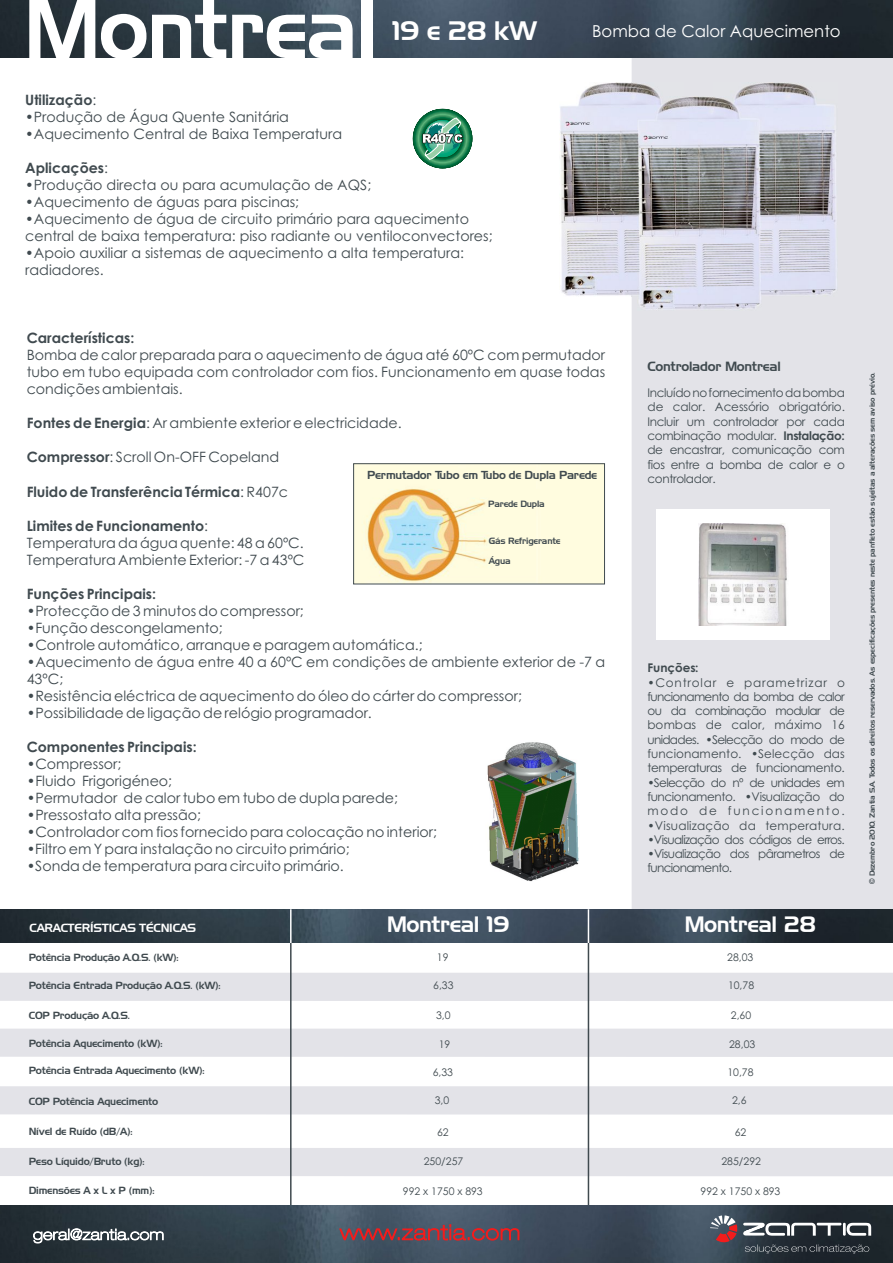
<style>
.page{position:relative;width:893px;height:1263px;background:#fff}
.page>*{position:absolute;margin:0;border:0;box-sizing:border-box;transform-origin:0 0}
.t1{font:85.95px "Jobber";color:#fff}
.t2{font:27px "Jobber";color:#fff}
.t3{font:22.5px "Jobber";color:#fff}
.t4{font:16.5px "Century Gothic";color:#fff}
.t5{font:14.25px/17px "Century Gothic";color:#404a4f}
.t6{font:700 14.25px "Century Gothic";color:#404a4f}
.t7{font:13.5px "Jobber";color:#404a4f}
.t8{font:12px/14.2px "Century Gothic";letter-spacing:-.03em;color:#404a4f;text-align:justify}
.t9{font:12px "Century Gothic";letter-spacing:-.055em;color:#404a4f}
.t10{font:12px "Century Gothic";letter-spacing:.015em;color:#404a4f}
.t11{font:12px "Jobber";color:#fff}
.t12{font:700 12px "Century Gothic";color:#404a4f}
.t13{font:11.7px "Jobber";color:#404a4f}
.t14{font:10.5px "Jobber";color:#404a4f}
.t15{font:10.5px "Century Gothic";color:#404a4f}
.t16{font:9.15px/19.8px "Jobber";color:#404a4f}
.t17{font:7.5px "Jobber";color:#404a4f}
.s1{font-family:"Cremona"}
.s2{font-weight:400}
.s3{font-weight:700}
.s4{font-family:"Century Gothic";font-weight:700}
</style>
<div class="page">
<img style="left:487px;top:742px;width:92px;height:139px">
<div style="left:632px;top:57px;width:261px;height:853px;background:#e3e3e8"></div>
<img style="left:0;top:0;width:893px;height:57px">
<img style="left:0;top:910px;width:893px;height:32px">
<div style="left:0;top:973px;width:893px;height:28px;background:#e3e3e8"></div>
<div style="left:0;top:1028px;width:893px;height:29px;background:#e3e3e8"></div>
<div style="left:0;top:1086px;width:893px;height:28px;background:#e3e3e8"></div>
<div style="left:0;top:1148px;width:893px;height:28px;background:#e3e3e8"></div>
<hr style="left:290px;top:942px;width:2px;height:267px;background:#404a4f">
<hr style="left:588px;top:942px;width:1px;height:267px;background:#404a4f">
<hr style="left:290px;top:909px;width:2px;height:34px;background:#fff">
<hr style="left:588px;top:909px;width:1px;height:34px;background:#fff">
<img style="left:0;top:1205px;width:893px;height:58px">
<svg style="left:339px;top:1224px;width:181px;height:17px;background:#774652"></svg>
<svg style="left:33px;top:1228px;width:131px;height:15px"></svg>
<svg style="left:710px;top:1215px;width:161px;height:38px;background:#50525a"></svg>
<img style="left:355px;top:465px;width:248px;height:117px">
<div style="left:353px;top:463px;width:252px;height:121px;border:1px solid #404a4f"></div>
<div style="left:657px;top:510px;width:173px;height:130px;background:#fff"></div>
<img style="left:698px;top:523px;width:89px;height:102px">
<svg style="left:414px;top:110px;width:57px;height:57px"></svg>
<svg style="left:416px;top:112px;width:53px;height:53px"></svg>
<svg style="left:422px;top:116px;width:41px;height:45px;background:#54a083"></svg>
<img style="left:713px;top:82px;width:124px;height:214px">
<img style="left:560px;top:82px;width:124px;height:214px">
<img style="left:637px;top:96px;width:124px;height:214px">
<h1 class="t1" style="left:23px;top:-20px;width:355px">Montreal</h1>
<h2 class="t2" style="left:391px;top:15px;width:147px"><span class="s1">1</span>9 e 28 kW</h2>
<p class="t6" style="left:25px;top:94px;width:73px">Utilização<span class="s2">:</span></p>
<p class="t5" style="left:25px;top:109px;width:265px">•Produção de Água Quente Sanitária</p>
<p class="t5" style="left:25px;top:126px;width:318px">•Aquecimento Central de Baixa Temperatura</p>
<p class="t6" style="left:25px;top:162px;width:84px">Aplicações<span class="s2">:</span></p>
<p class="t5" style="left:25px;top:177px;width:348px">•Produção directa ou para acumulação de AQS;</p>
<p class="t5" style="left:25px;top:194px;width:275px">•Aquecimento de águas para piscinas;</p>
<p class="t5" style="left:25px;top:211px;width:469px">•Aquecimento de água de circuito primário para aquecimento central de baixa temperatura: piso radiante ou ventiloconvectores;</p>
<p class="t5" style="left:25px;top:245px;width:440px">•Apoio auxiliar a sistemas de aquecimento a alta temperatura: radiadores.</p>
<p class="t4" style="left:592px;top:24px;width:250px">Bomba de Calor Aquecimento</p>
<p class="t6" style="left:27px;top:332px;width:109px">Características:</p>
<p class="t5" style="left:27px;top:347px;width:580px;text-align:justify">Bomba de calor preparada para o aquecimento de água até 60ºC com permutador tubo em tubo equipada com controlador com fios. Funcionamento em quase todas condições ambientais.</p>
<p class="t5" style="left:27px;top:416px;width:376px"><span class="s3">Fontes de Energia</span>: Ar ambiente exterior e electricidade.</p>
<p class="t5" style="left:27px;top:450px;width:254px"><span class="s3">Compressor</span>: Scroll On-OFF Copeland</p>
<p class="t6" style="left:27px;top:486px;width:263px">Fluido de Transferência Térmica<span class="s2">: R407c</span></p>
<p class="t5" style="left:27px;top:519px;width:279px"><span class="s3">Limites de Funcionamento</span>:<br>Temperatura da água quente: 48 a 60ºC.<br>Temperatura Ambiente Exterior: -7 a 43ºC</p>
<p class="t6" style="left:27px;top:589px;width:131px">Funções Principais:</p>
<p class="t5" style="left:27px;top:604px;width:279px">•Protecção de 3 minutos do compressor;</p>
<p class="t5" style="left:27px;top:621px;width:198px">•Função descongelamento;</p>
<p class="t5" style="left:27px;top:638px;width:397px">•Controle automático, arranque e paragem automática.;</p>
<p class="t5" style="left:27px;top:655px;width:580px">•Aquecimento de água entre 40 a 60ºC em condições de ambiente exterior de -7 a<br>43ºC;</p>
<p class="t5" style="left:27px;top:689px;width:497px">•Resistência eléctrica de aquecimento do óleo do cárter do compressor;</p>
<p class="t5" style="left:27px;top:706px;width:347px">•Possibilidade de ligação de relógio programador.</p>
<p class="t6" style="left:27px;top:742px;width:171px">Componentes Principais:</p>
<p class="t5" style="left:27px;top:757px;width:96px">•Compressor;</p>
<p class="t5" style="left:27px;top:774px;width:147px">•Fluido Frigorigéneo;</p>
<p class="t5" style="left:27px;top:791px;width:373px">•Permutador de calor tubo em tubo de dupla parede;</p>
<p class="t5" style="left:27px;top:808px;width:176px">•Pressostato alta pressão;</p>
<p class="t5" style="left:27px;top:825px;width:412px">•Controlador com fios fornecido para colocação no interior;</p>
<p class="t5" style="left:27px;top:842px;width:324px">•Filtro em Y para instalação no circuito primário;</p>
<p class="t5" style="left:27px;top:859px;width:319px">•Sonda de temperatura para circuito primário.</p>
<p class="t13" style="left:367px;top:469px;width:231px">Permutador Tubo em Tubo de Dupla Parede</p>
<p class="t16" style="left:488px;top:494px;width:58px">Parede Dupla</p>
<p class="t16" style="left:489px;top:531px;width:73px">Gás Refrigerante<br>Água</p>
<p class="t7" style="left:647px;top:359px;width:135px">Controlador Montreal</p>
<p class="t8" style="left:647px;top:387px;width:199px">Incluídonofornecimentodabomba de calor. Acessório obrigatório.<br>Incluir um controlador por cada combinação modular. <span class="s3">Instalação: </span>de encastrar, comunicação com fios entre a bomba de calor e o controlador.</p>
<p class="t12" style="left:647px;top:663px;width:53px">Funções:</p>
<p class="t8" style="left:647px;top:676px;width:199px">•Controlar e parametrizar o funcionamento da bomba de calor ou da combinação modular de bombas de calor, máximo 16 unidades. •Selecção do modo de funcionamento. •Selecção das temperaturas de funcionamento.</p>
<p class="t8" style="left:647px;top:776px;width:199px">•Selecção do nº de unidades em funcionamento. •Visualização do modo de funcionamento.</p>
<p class="t10" style="left:647px;top:820px;width:199px">•Visualização da temperatura.</p>
<p class="t9" style="left:647px;top:835px;width:199px">•Visualização dos códigos de erros.</p>
<p class="t8" style="left:647px;top:848px;width:199px">•Visualização dos pârametros de funcionamento.</p>
<p class="t11" style="left:29px;top:921px;width:168px">CARACTERÍSTICAS TÉCNICAS</p>
<h3 class="t3" style="left:387px;top:912px;width:124px">Montreal <span class="s1">1</span>9</h3>
<h3 class="t3" style="left:684px;top:912px;width:133px">Montreal 28</h3>
<p class="t14" style="left:29px;top:952px;width:151px">Potência Produção A.Q.S. (kW):</p>
<p class="t14" style="left:29px;top:980px;width:193px">Potência Entrada Produção A.Q.S. (kW):</p>
<p class="t14" style="left:29px;top:1010px;width:102px">COP Produção A.Q.S.</p>
<p class="t14" style="left:29px;top:1038px;width:135px">Potência Aquecimento (kW):</p>
<p class="t15" style="left:437px;top:953px;width:13px">19</p>
<p class="t15" style="left:727px;top:953px;width:28px">28,03</p>
<p class="t15" style="left:433px;top:981px;width:22px">6,33</p>
<p class="t15" style="left:728px;top:981px;width:28px">10,78</p>
<p class="t15" style="left:436px;top:1011px;width:16px">3,0</p>
<p class="t15" style="left:731px;top:1011px;width:22px">2,60</p>
<p class="t15" style="left:439px;top:1040px;width:13px">19</p>
<p class="t15" style="left:729px;top:1040px;width:28px">28,03</p>
<p class="t14" style="left:29px;top:1064px;width:177px">Potência Entrada Aquecimento (kW):</p>
<p class="t15" style="left:433px;top:1068px;width:22px">6,33</p>
<p class="t15" style="left:727px;top:1068px;width:28px">10,78</p>
<p class="t14" style="left:29px;top:1095px;width:131px">COP Potência Aquecimento</p>
<p class="t15" style="left:435px;top:1096px;width:16px">3,0</p>
<p class="t15" style="left:732px;top:1096px;width:16px">2,6</p>
<p class="t14" style="left:29px;top:1125px;width:105px">Nível de Ruído (dB/A):</p>
<p class="t15" style="left:437px;top:1128px;width:13px">62</p>
<p class="t15" style="left:735px;top:1128px;width:13px">62</p>
<p class="t14" style="left:29px;top:1155px;width:117px">Peso Líquido/Bruto (kg):</p>
<p class="t15" style="left:424px;top:1156px;width:41px">250/257</p>
<p class="t15" style="left:721px;top:1156px;width:41px">285/292</p>
<p class="t14" style="left:29px;top:1184px;width:127px">Dimensões A x L x P (mm):</p>
<p class="t15" style="left:403px;top:1187px;width:81px">992 x 1750 x 893</p>
<p class="t15" style="left:701px;top:1187px;width:81px">992 x 1750 x 893</p>
<p class="t17" style="left:868px;top:884px;width:513px;rotate:-90deg"><span class="s4">©</span> Dezembro 20<span class="s1">1</span>0, Zantia S.A. Todos os direitos reservados. As especificações presentes neste panfleto estão sujeitas a alterações sem aviso prévio.</p>
</div>
